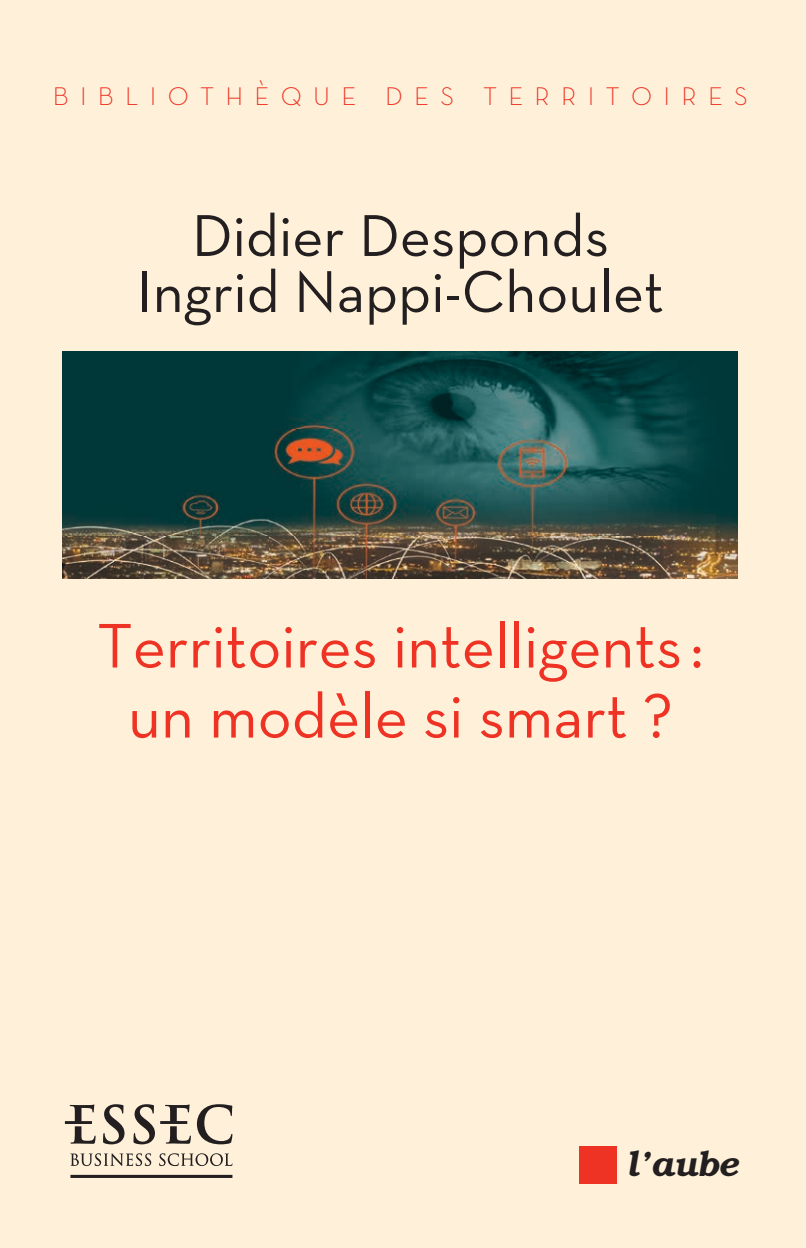
<style>
.page{position:relative;width:806px;height:1248px;background:#fff}
.page>*{position:absolute;margin:0;border:0;box-sizing:border-box;transform-origin:0 0}
.t1{font:64px/70px "Neutra Text";color:#ee3224;text-align:center}
.t2{font:60px/56px "Neutra Text";color:#231f20;text-align:center}
.t3{font:italic 600 34.8px "Bookman";color:#231f20}
.t4{font:300 26px "Neutra Text";letter-spacing:.435em;color:#ee3224}
</style>
<div class="page">
<div style="left:0;top:0;width:806px;height:1247px;background:#fff1d9"></div>
<svg style="left:65px;top:1104px;width:167px;height:73px"></svg>
<div style="left:579px;top:1145px;width:37px;height:38px;background:#ee3224"></div>
<img style="left:63px;top:351px;width:675px;height:227px">
<p class="t4" style="left:53px;top:80px;width:696px">BIBLIOTHÈQUE DES TERRITOIRES</p>
<p class="t2" style="left:137px;top:206px;width:529px">Didier Desponds<br>Ingrid Nappi-Choulet</p>
<p class="t1" style="left:97px;top:609px;width:608px">Territoires intelligents : un modèle si smart ?</p>
<p class="t3" style="left:625px;top:1143px;width:114px">l’aube</p>
</div>
